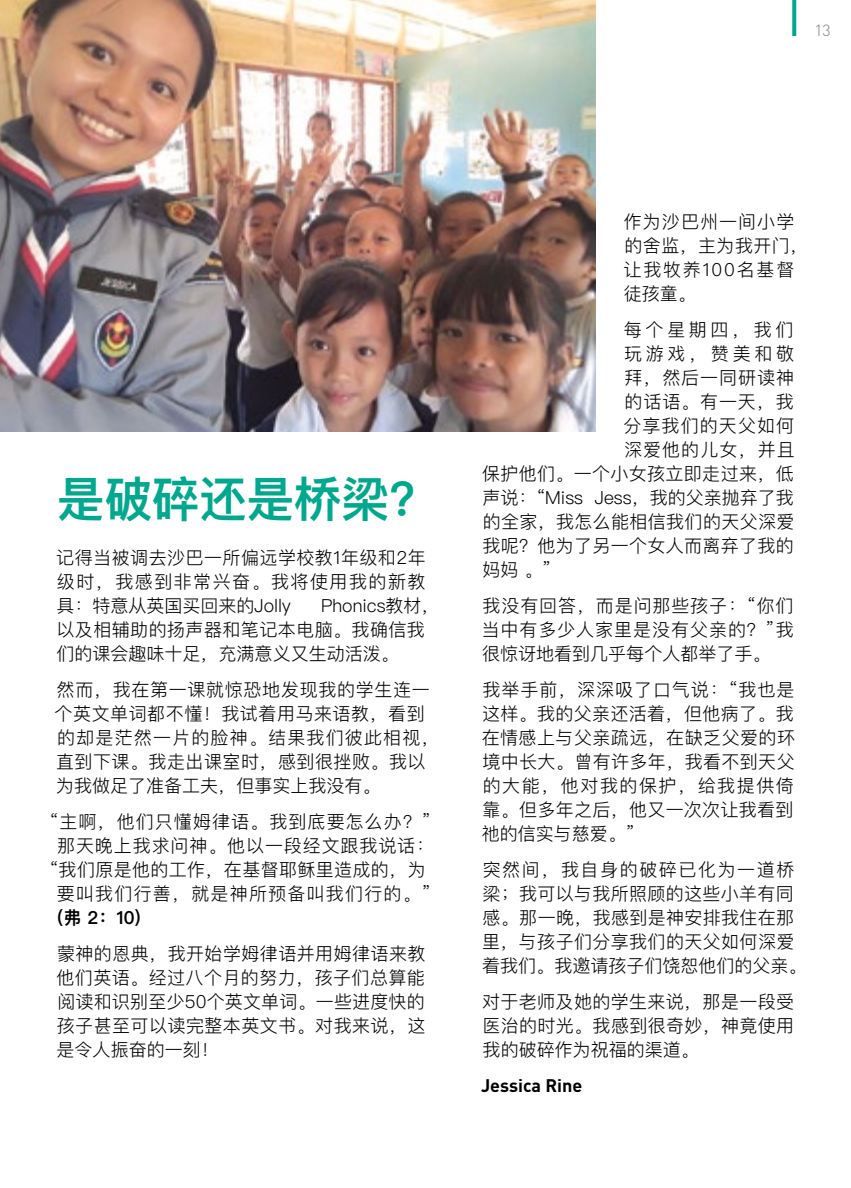
<style>
.page{position:relative;width:851px;height:1188px;background:#fff}
.page>*{position:absolute;margin:0;border:0;box-sizing:border-box;transform-origin:0 0}
.t1{font:600 48px "Ping Fang SC";letter-spacing:-.01em;color:#00a88e}
.t2{font:300 18px/24px "Ping Fang SC";letter-spacing:.02em;color:#000;text-align:justify}
.t3{font:300 18px/24px "Ping Fang SC";letter-spacing:.05em;color:#000;text-align:center}
.t4{font:300 18px/24px "Ping Fang SC";color:#000}
.t5{font:300 18px/24px "Ping Fang SC";letter-spacing:.06em;color:#000}
.t6{font:700 18px "DIN";color:#000}
.t7{font:600 18px "Ping Fang SC";color:#000}
.t8{font:300 16px "DIN";color:#808285}
</style>
<div class="page">
<img style="left:0;top:0;width:595px;height:432px">
<svg style="left:792px;top:0;width:4px;height:36px"></svg>
<p class="t8" style="left:814px;top:20px;width:18px">13</p>
<h1 class="t1" style="left:57px;top:469px;width:360px">是破碎还是桥梁?</h1>
<p class="t2" style="left:56px;top:545px;width:371px">记得当被调去沙巴一所偏远学校教1年级和2年级时，我感到非常兴奋。我将使用我的新教具：特意从英国买回来的Jolly</p>
<p class="t4" style="left:56px;top:593px;width:384px;text-indent:264px">Phonics教材，以及相辅助的扬声器和笔记本电脑。我确信我们的课会趣味十足，充满意义又生动活泼。</p>
<p class="t2" style="left:55px;top:677px;width:386px;text-align:left">然而，我在第一课就惊恐地发现我的学生连一个英文单词都不懂！我试着用马来语教，看到的却是茫然一片的脸神。结果我们彼此相视，直到下课。我走出课室时，感到很挫败。我以为我做足了准备工夫，但事实上我没有。</p>
<p class="t3" style="left:49px;top:809px;width:386px">“主啊，他们只懂姆律语。我到底要怎么办？”那天晚上我求问神。他以一段经文跟我说话：“我们原是他的工作，在基督耶稣里造成的，为要叫我们行善，就是神所预备叫我们行的。”</p>
<p class="t7" style="left:58px;top:906px;width:84px">(弗 2：10)</p>
<p class="t2" style="left:56px;top:941px;width:370px">蒙神的恩典，我开始学姆律语并用姆律语来教他们英语。经过八个月的努力，孩子们总算能阅读和识别至少50个英文单词。一些进度快的孩子甚至可以读完整本英文书。对我来说，这是令人振奋的一刻！</p>
<p class="t5" style="left:623px;top:209px;width:186px">作为沙巴州一间小学的舍监，主为我开门，让我牧养100名基督徒孩童。</p>
<p class="t2" style="left:623px;top:317px;width:171px">每个星期四，我们</p>
<p class="t2" style="left:624px;top:341px;width:171px">玩游戏，赞美和敬</p>
<p class="t3" style="left:624px;top:365px;width:171px">拜，然后一同研读神</p>
<p class="t2" style="left:624px;top:389px;width:171px">的话语。有一天，我</p>
<p class="t5" style="left:623px;top:413px;width:172px">分享我们的天父如何</p>
<p class="t5" style="left:624px;top:437px;width:172px">深爱他的儿女，并且</p>
<p class="t2" style="left:482px;top:461px;width:313px">保护他们。一个小女孩立即走过来，低</p>
<p class="t4" style="left:482px;top:485px;width:313px">声说：“Miss Jess，我的父亲抛弃了我</p>
<p class="t2" style="left:482px;top:509px;width:313px">的全家，我怎么能相信我们的天父深爱</p>
<p class="t2" style="left:482px;top:533px;width:312px">我呢？他为了另一个女人而离弃了我的</p>
<p class="t2" style="left:482px;top:557px;width:70px">妈妈 。”</p>
<p class="t2" style="left:481px;top:593px;width:314px">我没有回答，而是问那些孩子：“你们当中有多少人家里是没有父亲的？”我很惊讶地看到几乎每个人都举了手。</p>
<p class="t2" style="left:481px;top:677px;width:315px">我举手前，深深吸了口气说：“我也是这样。我的父亲还活着，但他病了。我在情感上与父亲疏远，在缺乏父爱的环境中长大。曾有许多年，我看不到天父的大能，他对我的保护，给我提供倚靠。但多年之后，他又一次次让我看到祂的信实与慈爱。”</p>
<p class="t2" style="left:482px;top:857px;width:326px;text-align:left">突然间，我自身的破碎已化为一道桥梁；我可以与我所照顾的这些小羊有同感。那一晚，我感到是神安排我住在那里，与孩子们分享我们的天父如何深爱着我们。我邀请孩子们饶恕他们的父亲。</p>
<p class="t2" style="left:482px;top:989px;width:313px">对于老师及她的学生来说，那是一段受医治的时光。我感到很奇妙，神竟使用我的破碎作为祝福的渠道。</p>
<p class="t6" style="left:481px;top:1073px;width:103px">Jessica Rine</p>
</div>
